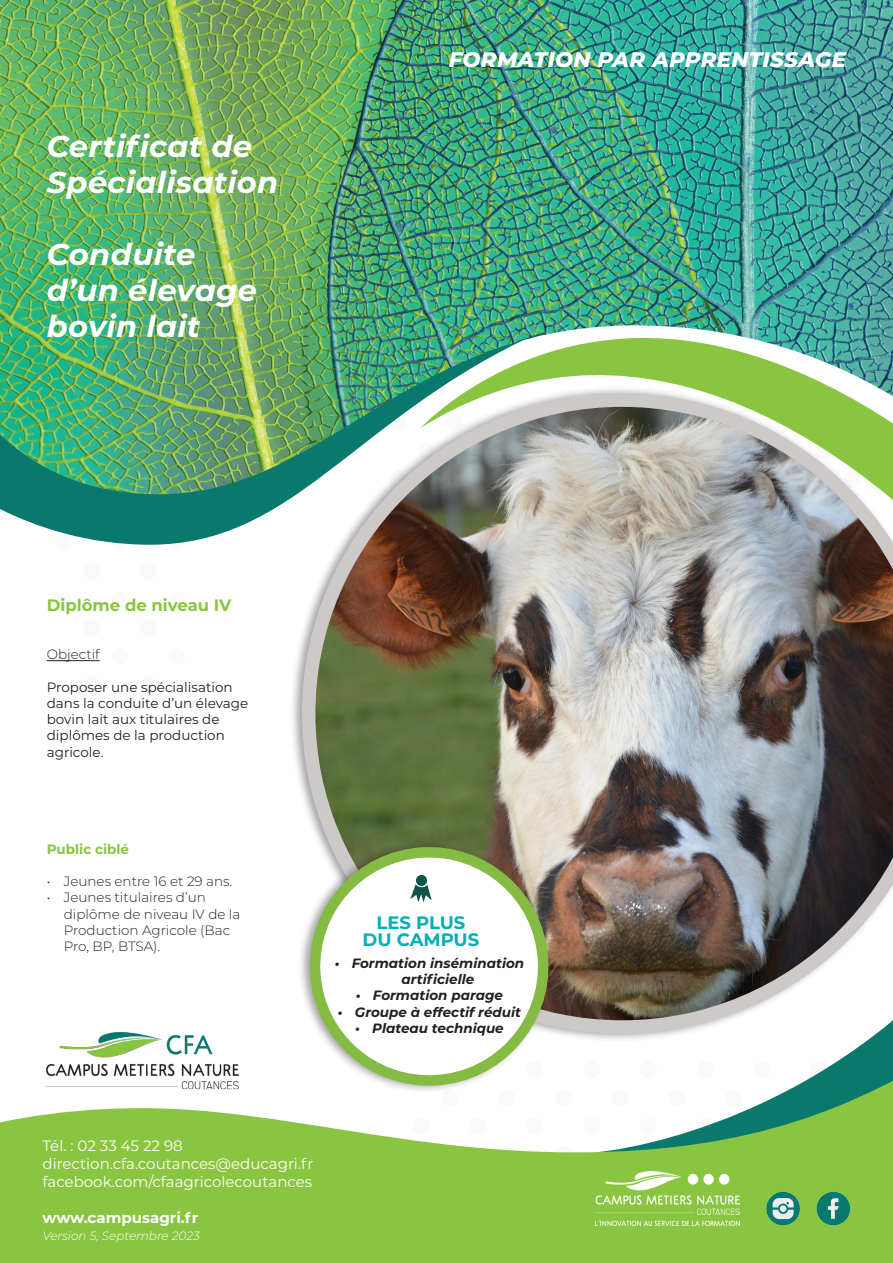
<style>
.page{position:relative;width:893px;height:1263px;background:#fff}
.page>*{position:absolute;margin:0;border:0;box-sizing:border-box;transform-origin:0 0}
.t1{font:italic 700 30px "Montserrat";letter-spacing:.01em;color:#fff}
.t2{font:italic 800 21px "Montserrat";letter-spacing:.01em;color:#fff}
.t3{font:700 18px "Montserrat";color:#00afb6}
.t4{font:700 16.5px "Montserrat";color:#89c53f}
.t5{font:15px/18px "Montserrat";color:#fff}
.t6{font:700 15px "Montserrat";color:#fff}
.t7{font:300 13.5px/16.2px "Montserrat";color:#231f20}
.t8{font:13.5px/16.2px "Montserrat";color:#231f20}
.t9{font:italic 700 13.5px/16.2px "Montserrat";color:#231f20}
.t10{font:700 13.5px "Montserrat";color:#89c53f}
.t11{font:italic 300 12px "Montserrat";color:#fff}
</style>
<div class="page">
<div style="left:83px;top:563px;width:17px;height:17px;background:#fafaf9;border-radius:50%"></div>
<div style="left:112px;top:591px;width:17px;height:17px;background:#fafaf9;border-radius:50%"></div>
<div style="left:112px;top:534px;width:17px;height:17px;background:#fafaf9;border-radius:50%"></div>
<div style="left:55px;top:591px;width:17px;height:17px;background:#fafaf9;border-radius:50%"></div>
<div style="left:55px;top:534px;width:17px;height:17px;background:#fafaf9;border-radius:50%"></div>
<div style="left:168px;top:591px;width:17px;height:17px;background:#fafaf9;border-radius:50%"></div>
<div style="left:168px;top:534px;width:17px;height:17px;background:#fafaf9;border-radius:50%"></div>
<div style="left:140px;top:563px;width:17px;height:17px;background:#fafaf9;border-radius:50%"></div>
<div style="left:83px;top:676px;width:17px;height:17px;background:#fafaf9;border-radius:50%"></div>
<div style="left:112px;top:705px;width:17px;height:17px;background:#fafaf9;border-radius:50%"></div>
<div style="left:112px;top:648px;width:17px;height:17px;background:#fafaf9;border-radius:50%"></div>
<div style="left:55px;top:705px;width:17px;height:17px;background:#fafaf9;border-radius:50%"></div>
<svg style="left:55px;top:648px;width:17px;height:17px"></svg>
<div style="left:168px;top:705px;width:17px;height:17px;background:#fafaf9;border-radius:50%"></div>
<div style="left:168px;top:648px;width:17px;height:17px;background:#fafaf9;border-radius:50%"></div>
<div style="left:140px;top:676px;width:17px;height:17px;background:#fafaf9;border-radius:50%"></div>
<svg style="left:0;top:494px;width:289px;height:51px;fill:#09796e"></svg>
<img style="left:0;top:0;width:893px;height:494px">
<svg style="left:0;top:1048px;width:893px;height:215px;fill:#89c540"></svg>
<svg style="left:766px;top:1192px;width:34px;height:33px"></svg>
<svg style="left:816px;top:1192px;width:34px;height:33px"></svg>
<img style="left:40px;top:1048px;width:319px;height:55px">
<img style="left:595px;top:1172px;width:144px;height:53px">
<img style="left:43px;top:1032px;width:202px;height:63px">
<div style="left:289px;top:386px;width:604px;height:656px;background:#231f20;opacity:.41"></div>
<img style="left:302px;top:393px;width:591px;height:641px">
<hr style="left:47px;top:660px;width:53px;height:1px;background:#231f20">
<div style="left:297px;top:839px;width:255px;height:255px;background:#231f20;opacity:.41"></div>
<svg style="left:309px;top:846px;width:245px;height:240px"></svg>
<svg style="left:410px;top:874px;width:22px;height:28px"></svg>
<p class="t1" style="left:47px;top:124px;width:207px">Certificat de</p>
<p class="t1" style="left:47px;top:160px;width:233px">Spécialisation</p>
<p class="t1" style="left:47px;top:232px;width:150px">Conduite</p>
<p class="t1" style="left:47px;top:268px;width:212px">d’un élevage</p>
<p class="t1" style="left:47px;top:304px;width:155px">bovin lait</p>
<p class="t2" style="left:449px;top:44px;width:399px">FORMATION PAR APPRENTISSAGE</p>
<p class="t4" style="left:47px;top:593px;width:186px">Diplôme de niveau IV</p>
<p class="t7" style="left:47px;top:646px;width:54px">Objectif</p>
<p class="t8" style="left:47px;top:678px;width:203px">Proposer une spécialisation dans la conduite d’un élevage bovin lait aux titulaires de diplômes de la production agricole.</p>
<p class="t10" style="left:47px;top:839px;width:84px">Public ciblé</p>
<p class="t7" style="left:47px;top:873px;width:187px">• Jeunes entre 16 et 29 ans.</p>
<p class="t7" style="left:64px;top:889px;width:178px;text-indent:-17px">• Jeunes titulaires d’un diplôme de niveau IV de la<br>Production Agricole (Bac<br>Pro, BP, BTSA).</p>
<p class="t3" style="left:376px;top:910px;width:90px">LES PLUS</p>
<p class="t3" style="left:363px;top:926px;width:118px">DU CAMPUS</p>
<p class="t9" style="left:402px;top:954px;width:124px;text-indent:-67px">• Formation insémination artificielle</p>
<p class="t9" style="left:356px;top:987px;width:149px">• Formation parage</p>
<p class="t9" style="left:338px;top:1003px;width:185px">• Groupe à effectif réduit</p>
<p class="t9" style="left:355px;top:1019px;width:150px">• Plateau technique</p>
<p class="t5" style="left:43px;top:1136px;width:272px">Tél. : 02 33 45 22 98 direction.cfa.coutances@educagri.fr facebook.com/cfaagricolecoutances</p>
<p class="t6" style="left:43px;top:1206px;width:157px">www.campusagri.fr</p>
<p class="t11" style="left:43px;top:1228px;width:159px">Version 5, Septembre 2023</p>
</div>
